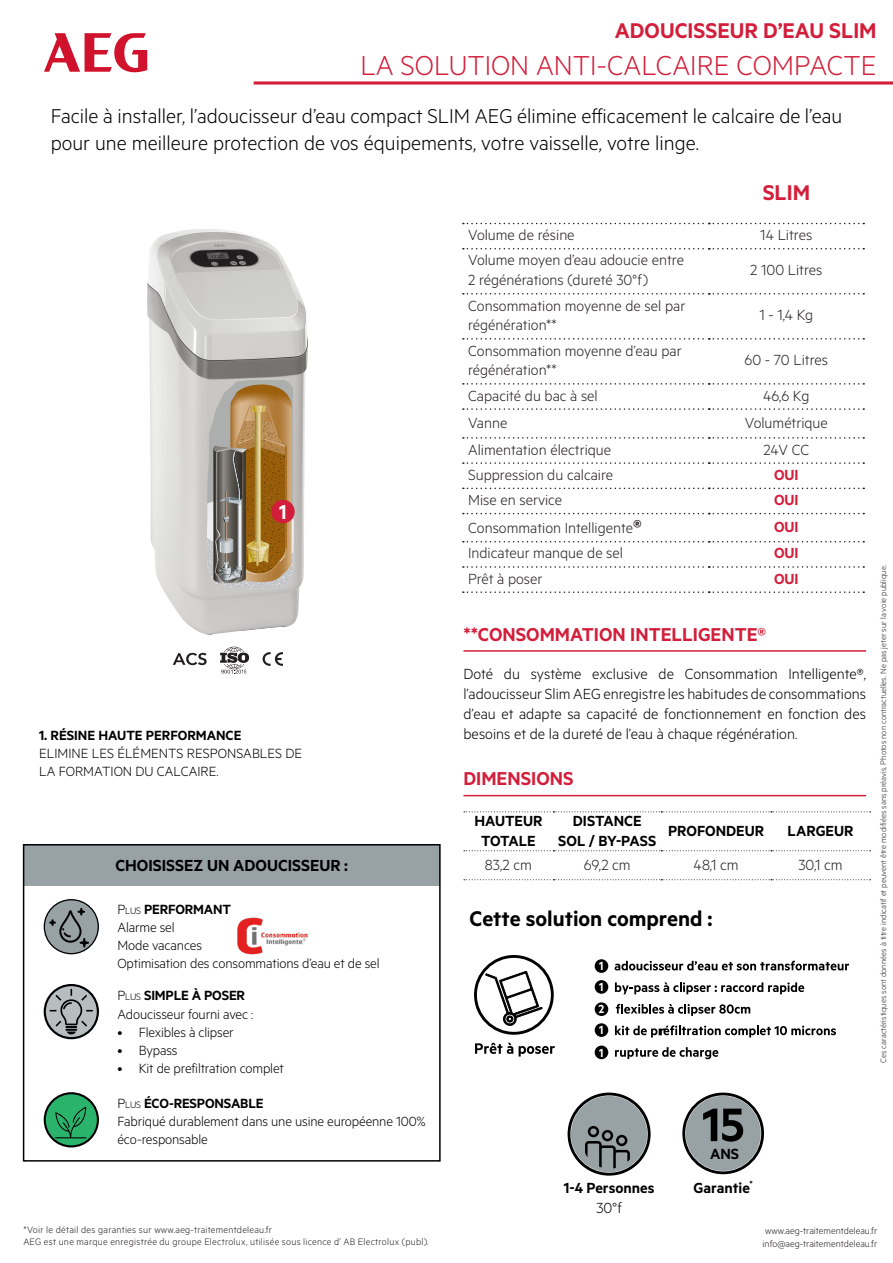
<style>
.page{position:relative;width:893px;height:1263px;background:#fff}
.page>*{position:absolute;margin:0;border:0;box-sizing:border-box;transform-origin:0 0}
.t1{font:300 30.9px "Metric";color:#d21e3b}
.t2{font:600 24px "Metric";color:#d21e3b}
.t3{font:600 23.85px "Metric";color:#000001}
.t4{font:600 22.8px "Metric";color:#fff;scale:.95 1}
.t5{font:300 22.5px/27px "Metric";color:#000001}
.t6{font:600 21px "Metric";color:#d21e3b}
.t7{font:600 18px "Metric";color:#000001}
.t8{font:300 16.5px "Metric";color:#231f20}
.t9{font:300 16.5px/19.8px "Metric";color:#000001;text-align:justify}
.t10{font:600 16.5px/19.8px "Metric";color:#000001;text-align:center}
.t11{font:600 16.5px "Metric";color:#d21e3b}
.t12{font:600 16.5px "Metric";color:#000}
.t13{font:300 15px/18px "Metric";letter-spacing:-.01em;color:#000001}
.t14{font:600 15px "Metric";letter-spacing:-.01em;color:#000001}
.t15{font:600 13.2px "Metric";color:#fff;scale:.95 1}
.Body_Copy_10pt{font:300 10.5px "Metric";letter-spacing:.02em;color:#231f20}
.Body_Copy_10pt-2{font:300 10.5px "Metric";color:#231f20}
.t16{font:300 9px "Metric";color:#231f20}
.s1{font-weight:300}
.s2{font-weight:300;font-size:10.5px}
.s3{font-weight:600;font-size:21px}
</style>
<div class="page">
<img style="left:148px;top:230px;width:159px;height:405px">
<svg style="left:206px;top:380px;width:90px;height:209px;background:#a48c68"></svg>
<svg style="left:463px;top:223px;width:401px;height:1px"></svg>
<svg style="left:463px;top:248px;width:401px;height:1px"></svg>
<svg style="left:463px;top:293px;width:401px;height:2px"></svg>
<svg style="left:463px;top:338px;width:401px;height:2px"></svg>
<svg style="left:463px;top:383px;width:401px;height:2px"></svg>
<svg style="left:463px;top:408px;width:401px;height:2px"></svg>
<svg style="left:463px;top:437px;width:401px;height:2px"></svg>
<svg style="left:463px;top:462px;width:401px;height:2px"></svg>
<svg style="left:463px;top:488px;width:401px;height:1px"></svg>
<svg style="left:463px;top:513px;width:401px;height:1px"></svg>
<svg style="left:463px;top:541px;width:401px;height:1px"></svg>
<svg style="left:463px;top:566px;width:401px;height:2px"></svg>
<svg style="left:463px;top:591px;width:401px;height:2px"></svg>
<svg style="left:254px;top:81px;width:639px;height:4px;background:#db5066"></svg>
<svg style="left:44px;top:33px;width:103px;height:39px"></svg>
<div style="left:271px;top:500px;width:24px;height:23px;background:#d21e3b;border-radius:50%"></div>
<svg style="left:262px;top:652px;width:21px;height:14px"></svg>
<svg style="left:173px;top:653px;width:34px;height:12px"></svg>
<svg style="left:220px;top:647px;width:29px;height:27px"></svg>
<img style="left:237px;top:917px;width:71px;height:37px">
<svg style="left:45px;top:1093px;width:53px;height:53px"></svg>
<div style="left:44px;top:1092px;width:55px;height:55px;border:2px solid #000001;border-radius:50%"></div>
<svg style="left:55px;top:1107px;width:31px;height:31px"></svg>
<svg style="left:45px;top:985px;width:53px;height:53px"></svg>
<div style="left:44px;top:984px;width:55px;height:55px;border:2px solid #000001;border-radius:50%"></div>
<svg style="left:50px;top:989px;width:43px;height:45px;background:#969a9c"></svg>
<svg style="left:44px;top:900px;width:54px;height:54px"></svg>
<div style="left:44px;top:899px;width:55px;height:55px;border:1px solid #000001;border-radius:50%"></div>
<svg style="left:49px;top:908px;width:40px;height:39px;background:#7d8587"></svg>
<div style="left:24px;top:844px;width:416px;height:41px;background:#98a1a4"></div>
<div style="left:23px;top:844px;width:418px;height:317px;border:2px solid #000001"></div>
<svg style="left:682px;top:1092px;width:82px;height:82px"></svg>
<svg style="left:568px;top:1092px;width:83px;height:83px"></svg>
<svg style="left:475px;top:1043px;width:38px;height:11px"></svg>
<svg style="left:519px;top:1046px;width:36px;height:10px"></svg>
<svg style="left:474px;top:955px;width:80px;height:80px"></svg>
<svg style="left:615px;top:961px;width:234px;height:9px"></svg>
<svg style="left:615px;top:982px;width:189px;height:12px"></svg>
<svg style="left:616px;top:1004px;width:134px;height:12px"></svg>
<svg style="left:615px;top:1025px;width:221px;height:12px"></svg>
<svg style="left:615px;top:1047px;width:103px;height:12px"></svg>
<div style="left:595px;top:1045px;width:13px;height:14px;background:#000;border-radius:50%"></div>
<div style="left:595px;top:1002px;width:13px;height:14px;background:#000;border-radius:50%"></div>
<div style="left:595px;top:1023px;width:13px;height:14px;background:#000;border-radius:50%"></div>
<div style="left:595px;top:980px;width:13px;height:14px;background:#000;border-radius:50%"></div>
<div style="left:595px;top:959px;width:13px;height:14px;background:#000;border-radius:50%"></div>
<hr style="left:463px;top:650px;width:403px;height:2px;background:#d21e3b">
<hr style="left:463px;top:795px;width:403px;height:1px;background:#d21e3b">
<svg style="left:464px;top:811px;width:407px;height:1px"></svg>
<svg style="left:464px;top:850px;width:407px;height:1px"></svg>
<svg style="left:464px;top:879px;width:407px;height:1px"></svg>
<p class="t2" style="left:615px;top:16px;width:263px">ADOUCISSEUR D’EAU SLIM</p>
<p class="t1" style="left:360px;top:47px;width:518px">LA SOLUTION ANTI-CALCAIRE COMPACTE</p>
<p class="t5" style="left:51px;top:102px;width:793px">Facile à installer, l’adoucisseur d’eau compact SLIM AEG élimine efficacement le calcaire de l’eau pour une meilleure protection de vos équipements, votre vaisselle, votre linge.</p>
<p class="t2" style="left:763px;top:178px;width:49px">SLIM</p>
<p class="t8" style="left:468px;top:225px;width:108px">Volume de résine</p>
<p class="t8" style="left:760px;top:225px;width:54px">14 Litres</p>
<p class="t8" style="left:468px;top:251px;width:217px">Volume moyen d’eau adoucie entre</p>
<p class="t8" style="left:468px;top:271px;width:181px">2 régénérations (dureté 30°f)</p>
<p class="t8" style="left:750px;top:261px;width:74px">2 100 Litres</p>
<p class="t4" style="left:279px;top:498px;width:9px">1</p>
<p class="t14" style="left:39px;top:726px;width:204px">1. RÉSINE HAUTE PERFORMANCE</p>
<p class="t13" style="left:39px;top:743px;width:265px">ELIMINE LES ÉLÉMENTS RESPONSABLES DE</p>
<p class="t13" style="left:39px;top:761px;width:181px">LA FORMATION DU CALCAIRE.</p>
<p class="t7" style="left:115px;top:854px;width:234px">CHOISISSEZ UN ADOUCISSEUR :</p>
<p class="t14" style="left:117px;top:900px;width:115px"><span class="s1">P</span><span class="s2">LUS</span> PERFORMANT</p>
<p class="t13" style="left:117px;top:918px;width:59px">Alarme sel</p>
<p class="t13" style="left:117px;top:936px;width:86px">Mode vacances</p>
<p class="t13" style="left:117px;top:954px;width:264px">Optimisation des consommations d’eau et de sel</p>
<p class="t14" style="left:117px;top:986px;width:129px"><span class="s1">P</span><span class="s2">LUS</span> SIMPLE À POSER</p>
<p class="t13" style="left:117px;top:1005px;width:137px">Adoucisseur fourni avec :</p>
<p class="t13" style="left:117px;top:1022px;width:118px">• Flexibles à clipser</p>
<p class="t13" style="left:117px;top:1040px;width:62px">• Bypass</p>
<p class="t13" style="left:117px;top:1058px;width:168px">• Kit de prefiltration complet</p>
<p class="t14" style="left:117px;top:1094px;width:148px"><span class="s1">P</span><span class="s2">LUS</span> ÉCO-RESPONSABLE</p>
<p class="t13" style="left:117px;top:1111px;width:310px">Fabriqué durablement dans une usine européenne 100% éco-responsable</p>
<p class="Body_Copy_10pt" style="left:23px;top:1223px;width:250px">*Voir le détail des garanties sur www.aeg-traitementdeleau.fr</p>
<p class="Body_Copy_10pt" style="left:23px;top:1235px;width:407px">AEG est une marque enregistrée du groupe Electrolux, utilisée sous licence d’ AB Electrolux (publ).</p>
<p class="t8" style="left:468px;top:296px;width:219px">Consommation moyenne de sel par</p>
<p class="t8" style="left:468px;top:316px;width:90px">régénération**</p>
<p class="t8" style="left:468px;top:341px;width:215px">Consommation moyenne d’eau par</p>
<p class="t8" style="left:468px;top:361px;width:90px">régénération**</p>
<p class="t8" style="left:759px;top:306px;width:55px">1 - 1,4 Kg</p>
<p class="t8" style="left:744px;top:351px;width:85px">60 - 70 Litres</p>
<p class="t8" style="left:468px;top:386px;width:131px">Capacité du bac à sel</p>
<p class="t8" style="left:763px;top:386px;width:48px">46,6 Kg</p>
<p class="t8" style="left:468px;top:413px;width:41px">Vanne</p>
<p class="t8" style="left:745px;top:413px;width:85px">Volumétrique</p>
<p class="t8" style="left:468px;top:440px;width:145px">Alimentation électrique</p>
<p class="t8" style="left:763px;top:440px;width:48px">24V CC</p>
<p class="t8" style="left:468px;top:465px;width:147px">Suppression du calcaire</p>
<p class="t11" style="left:774px;top:465px;width:26px">OUI</p>
<p class="t8" style="left:468px;top:490px;width:96px">Mise en service</p>
<p class="t11" style="left:774px;top:490px;width:26px">OUI</p>
<p class="t8" style="left:468px;top:518px;width:175px">Consommation Intelligente<span class="s3">®</span></p>
<p class="t11" style="left:774px;top:517px;width:26px">OUI</p>
<p class="t8" style="left:468px;top:544px;width:156px">Indicateur manque de sel</p>
<p class="t11" style="left:774px;top:543px;width:26px">OUI</p>
<p class="t8" style="left:468px;top:569px;width:76px">Prêt à poser</p>
<p class="t11" style="left:774px;top:569px;width:26px">OUI</p>
<p class="t6" style="left:463px;top:622px;width:304px">**CONSOMMATION INTELLIGENTE®</p>
<p class="t9" style="left:463px;top:664px;width:404px">Doté du système exclusive de Consommation Intelligente®, l’adoucisseur Slim AEG enregistre les habitudes de consommations d’eau et adapte sa capacité de fonctionnement en fonction des besoins et de la dureté de l’eau à chaque régénération.</p>
<p class="t6" style="left:463px;top:766px;width:112px">DIMENSIONS</p>
<p class="t10" style="left:474px;top:810px;width:70px">HAUTEUR<br>TOTALE</p>
<p class="t10" style="left:573px;top:810px;width:70px">DISTANCE</p>
<p class="t10" style="left:668px;top:820px;width:98px">PROFONDEUR</p>
<p class="t10" style="left:788px;top:820px;width:67px">LARGEUR</p>
<p class="t10" style="left:558px;top:830px;width:100px">SOL / BY-PASS</p>
<p class="t8" style="left:485px;top:855px;width:48px">83,2 cm</p>
<p class="t8" style="left:584px;top:855px;width:48px">69,2 cm</p>
<p class="t8" style="left:694px;top:855px;width:46px">48,1 cm</p>
<p class="t8" style="left:798px;top:855px;width:46px">30,1 cm</p>
<p class="t3" style="left:470px;top:905px;width:245px">Cette solution comprend :</p>
<p class="t15" style="left:599px;top:958px;width:6px">1</p>
<p class="t15" style="left:599px;top:979px;width:6px">1</p>
<p class="t15" style="left:599px;top:1001px;width:8px">2</p>
<p class="t15" style="left:599px;top:1022px;width:6px">1</p>
<p class="t15" style="left:599px;top:1045px;width:6px">1</p>
<p class="t16" style="left:878px;top:1063px;width:499px;rotate:-90deg">Ces caractéristiques sont données à titre indicatif et peuvent être modifiées sans préavis. Photos non contractuelles. Ne pas jeter sur la voie publique.</p>
<p class="t10" style="left:564px;top:1178px;width:92px">1-4 Personnes</p>
<p class="t9" style="left:596px;top:1197px;width:27px">30°f</p>
<p class="t12" style="left:710px;top:1144px;width:31px">ANS</p>
<p class="t10" style="left:694px;top:1177px;width:61px">Garantie<sup>*</sup></p>
<p class="Body_Copy_10pt-2" style="left:765px;top:1225px;width:113px">www.aeg-traitementdeleau.fr</p>
<p class="Body_Copy_10pt-2" style="left:763px;top:1237px;width:116px">info@aeg-traitementdeleau.fr</p>
</div>
